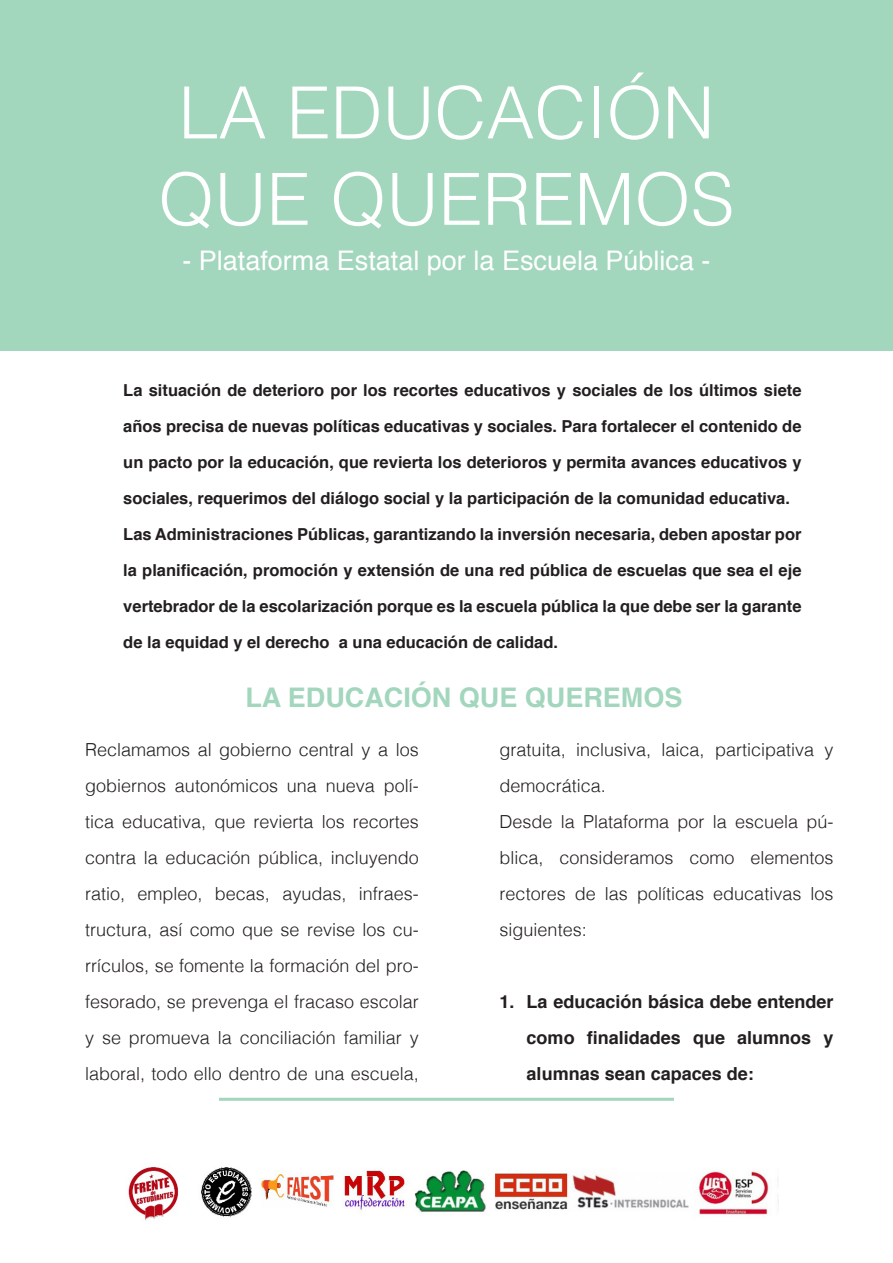
<style>
.page{position:relative;width:893px;height:1263px;background:#fff}
.page>*{position:absolute;margin:0;border:0;box-sizing:border-box;transform-origin:0 0}
.t1{font:300 72px/86.4px "Helvetica";color:#fff}
.t2{font:27px "Helvetica";color:#fff}
.t3{font:700 27px "Helvetica";color:#a2d6bd}
.t4{font:300 18px/36px "Helvetica";color:#231f20;text-align:justify}
.t5{font:700 18px/36px "Helvetica";color:#231f20;text-align:justify}
.t6{font:700 16.5px/36px "Helvetica";color:#231f20;text-align:justify}
</style>
<div class="page">
<img style="left:201px;top:1167px;width:577px;height:50px">
<img style="left:128px;top:1167px;width:51px;height:53px">
<hr style="left:219px;top:1098px;width:455px;height:3px;background:#a2d6bd">
<div style="left:0;top:0;width:893px;height:351px;background:#a2d6bd"></div>
<p class="t1" style="left:158px;top:65px;width:577px">LA EDUCACIÓN<br>QUE QUEREMOS</p>
<p class="t2" style="left:182px;top:239px;width:530px">- Plataforma Estatal por la Escuela Pública -</p>
<p class="t6" style="left:123px;top:372px;width:680px">La situación de deterioro por los recortes educativos y sociales de los últimos siete años precisa de nuevas políticas educativas y sociales. Para fortalecer el contenido de un pacto por la educación, que revierta los deterioros y permita avances educativos y sociales, requerimos del diálogo social y la participación de la comunidad educativa.</p>
<p class="t6" style="left:123px;top:516px;width:680px">Las Administraciones Públicas, garantizando la inversión necesaria, deben apostar por la planificación, promoción y extensión de una red pública de escuelas que sea el eje vertebrador de la escolarización porque es la escuela pública la que debe ser la garante de la equidad y el derecho a una educación de calidad.</p>
<p class="t3" style="left:245px;top:676px;width:439px">LA EDUCACIÓN QUE QUEREMOS</p>
<p class="t4" style="left:85px;top:730px;width:335px">Reclamamos al gobierno central y a los gobiernos autonómicos una nueva polí&shy;tica educativa, que revierta los recortes contra la educación pública, incluyendo ratio, empleo, becas, ayudas, infraes&shy;tructura, así como que se revise los cu&shy;rrículos, se fomente la formación del pro&shy;fesorado, se prevenga el fracaso escolar y se promueva la conciliación familiar y laboral, todo ello dentro de una escuela,</p>
<p class="t4" style="left:500px;top:730px;width:335px">gratuita, inclusiva, laica, participativa y democrática.</p>
<p class="t4" style="left:500px;top:802px;width:335px">Desde la Plataforma por la escuela pú&shy;blica, consideramos como elementos rectores de las políticas educativas los siguientes:</p>
<p class="t5" style="left:527px;top:984px;width:308px;text-indent:-27px">1. La educación básica debe entender como finalidades que alumnos y alumnas sean capaces de:</p>
</div>
